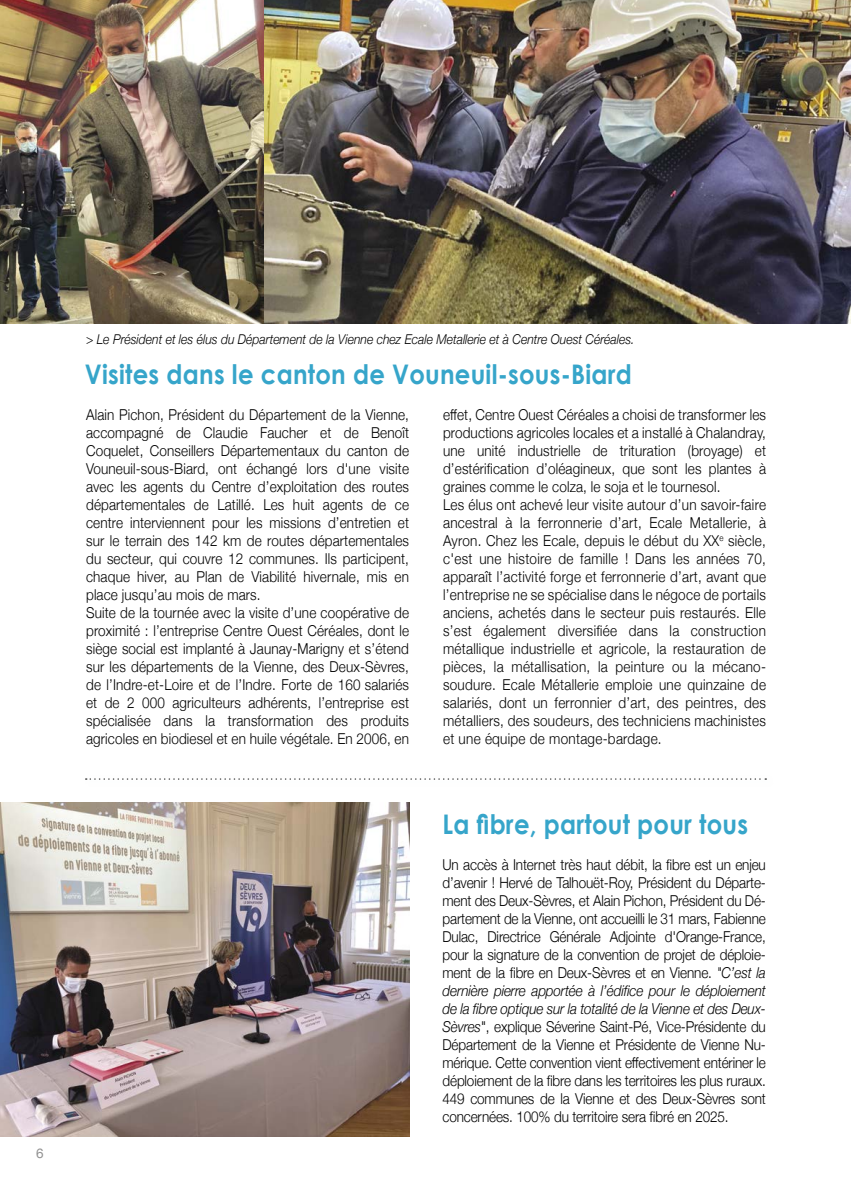
<style>
.page{position:relative;width:851px;height:1191px;background:#fff}
.page>*{position:absolute;margin:0;border:0;box-sizing:border-box;transform-origin:0 0}
.t1{font:700 27px "Century Gothic";letter-spacing:.01em;color:#36a5ca;scale:.9 1}
.t2{font:300 15px/18px "Helvetica Neue";letter-spacing:.01em;color:#000;scale:.9 1}
.t3{font:italic 300 13.5px "Helvetica Neue";color:#000;scale:.9 1}
.t4{font:13.5px "Helvetica Neue";color:#939393}
.s1{font-style:italic}
</style>
<div class="page">
<img style="left:0;top:0;width:264px;height:323px">
<svg style="left:86px;top:778px;width:680px;height:2px"></svg>
<img style="left:0;top:802px;width:409px;height:335px">
<img style="left:264px;top:0;width:586px;height:323px">
<p class="t4" style="left:36px;top:1143px;width:9px">6</p>
<p class="t3" style="left:86px;top:328px;width:611px">&gt; Le Président et les élus du Département de la Vienne chez Ecale Metallerie et à Centre Ouest Céréales.</p>
<h1 class="t1" style="left:85px;top:357px;width:609px">Visites dans le canton de Vouneuil-sous-Biard</h1>
<p class="t2" style="left:86px;top:404px;width:360px">Alain Pichon, Président du Département de la Vienne, accompagné de Claudie Faucher et de Benoît Coquelet, Conseillers Départementaux du canton de Vouneuil-sous-Biard, ont échangé lors d'une visite avec les agents du Centre d’exploitation des routes départementales de Latillé. Les huit agents de ce centre interviennent pour les missions d’entretien et sur le terrain des 142 km de routes départementales du secteur, qui couvre 12 communes. Ils participent, chaque hiver, au Plan de Viabilité hivernale, mis en place jusqu’au mois de mars.<br>Suite de la tournée avec la visite d’une coopérative de proximité : l’entreprise Centre Ouest Céréales, dont le siège social est implanté à Jaunay-Marigny et s’étend sur les départements de la Vienne, des Deux-Sèvres, de l’Indre-et-Loire et de l’Indre. Forte de 160 salariés et de 2 000 agriculteurs adhérents, l’entreprise est spécialisée dans la transformation des produits agricoles en biodiesel et en huile végétale. En 2006, en</p>
<p class="t2" style="left:443px;top:404px;width:360px">effet, Centre Ouest Céréales a choisi de transformer les productions agricoles locales et a installé à Chalandray, une unité industrielle de trituration (broyage) et d’estérification d’oléagineux, que sont les plantes à graines comme le colza, le soja et le tournesol.<br>Les élus ont achevé leur visite autour d’un savoir-faire ancestral à la ferronnerie d’art, Ecale Metallerie, à Ayron. Chez les Ecale, depuis le début du XX<sup>e</sup> siècle, c'est une histoire de famille ! Dans les années 70, apparaît l’activité forge et ferronnerie d’art, avant que l’entreprise ne se spécialise dans le négoce de portails anciens, achetés dans le secteur puis restaurés. Elle s’est également diversifiée dans la construction métallique industrielle et agricole, la restauration de pièces, la métallisation, la peinture ou la mécano&shy;soudure. Ecale Métallerie emploie une quinzaine de salariés, dont un ferronnier d’art, des peintres, des métalliers, des soudeurs, des techniciens machinistes et une équipe de montage-bardage.</p>
<h1 class="t1" style="left:442px;top:807px;width:341px">La fibre, partout pour tous</h1>
<p class="t2" style="left:442px;top:854px;width:361px;text-align:justify">Un accès à Internet très haut débit, la fibre est un enjeu d’avenir ! Hervé de Talhouët-Roy, Président du Départe&shy;ment des Deux-Sèvres, et Alain Pichon, Président du Dé&shy;partement de la Vienne, ont accueilli le 31 mars, Fabienne Dulac, Directrice Générale Adjointe d'Orange-France, pour la signature de la convention de projet de déploie&shy;ment de la fibre en Deux-Sèvres et en Vienne. <span class="s1">"C’est la dernière pierre apportée à l’édifice pour le déploiement de la fibre optique sur la totalité de la Vienne et des Deux-Sèvres</span>", explique Séverine Saint-Pé, Vice-Présidente du Département de la Vienne et Présidente de Vienne Nu&shy;mérique. Cette convention vient effectivement entériner le déploiement de la fibre dans les territoires les plus ruraux.<br>449 communes de la Vienne et des Deux-Sèvres sont concernées. 100% du territoire sera fibré en 2025.</p>
</div>
